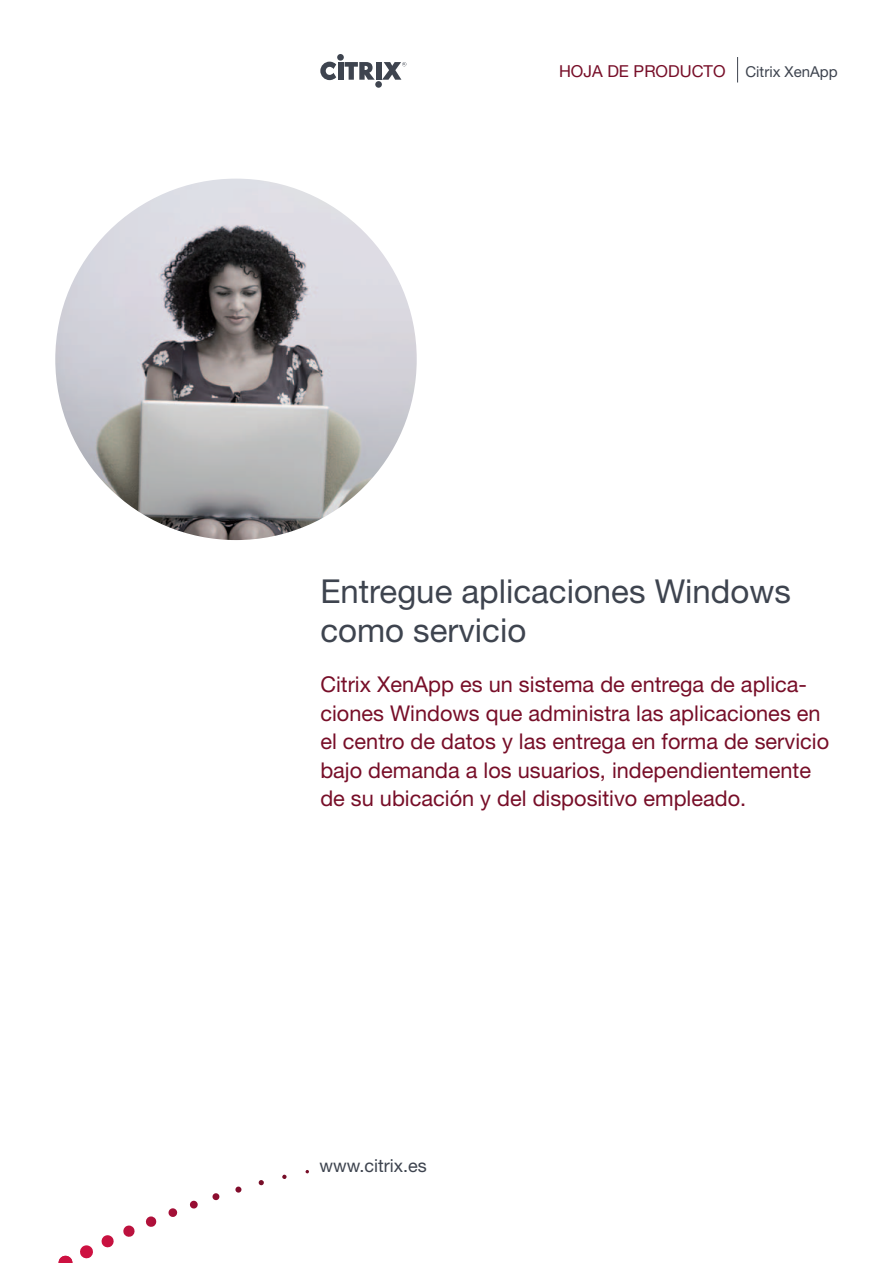
<style>
.page{position:relative;width:893px;height:1263px;background:#fff}
.page>*{position:absolute;margin:0;border:0;box-sizing:border-box;transform-origin:0 0}
.t1{font:33px/39px "Helvetica Neue";color:#3e444f}
.t2{font:21.75px/28.5px "Helvetica Neue";color:#770e28}
.t3{font:18px "Helvetica Neue";color:#3e444f}
.t4{font:16.5px "Helvetica Neue";color:#770e28}
.s1{font-size:15px;color:#3e444f}
</style>
<div class="page">
<img style="left:55px;top:179px;width:362px;height:361px;border-radius:181px">
<div style="left:376px;top:62px;width:5px;height:18px;background:#3e444f"></div>
<svg style="left:382px;top:62px;width:24px;height:18px"></svg>
<div style="left:338px;top:62px;width:5px;height:18px;background:#3e444f"></div>
<svg style="left:320px;top:62px;width:16px;height:18px"></svg>
<svg style="left:345px;top:62px;width:30px;height:18px"></svg>
<div style="left:337px;top:54px;width:7px;height:7px;background:#3e444f;border-radius:50%"></div>
<div style="left:375px;top:81px;width:7px;height:7px;background:#3e444f;border-radius:50%"></div>
<svg style="left:80px;top:1245px;width:13px;height:14px"></svg>
<svg style="left:101px;top:1235px;width:13px;height:13px"></svg>
<svg style="left:123px;top:1225px;width:12px;height:12px"></svg>
<svg style="left:145px;top:1216px;width:12px;height:11px"></svg>
<svg style="left:168px;top:1208px;width:10px;height:9px"></svg>
<svg style="left:190px;top:1201px;width:8px;height:8px"></svg>
<svg style="left:212px;top:1193px;width:8px;height:7px"></svg>
<svg style="left:235px;top:1186px;width:7px;height:7px"></svg>
<svg style="left:258px;top:1180px;width:6px;height:5px"></svg>
<svg style="left:282px;top:1175px;width:5px;height:4px"></svg>
<svg style="left:305px;top:1170px;width:4px;height:3px"></svg>
<svg style="left:58px;top:1256px;width:14px;height:7px"></svg>
<svg style="left:737px;top:57px;width:1px;height:26px"></svg>
<p class="t4" style="left:559px;top:61px;width:280px">Hoja de producto <span class="s1">Citrix XenApp</span></p>
<h1 class="t1" style="left:320px;top:572px;width:472px">Entregue aplicaciones Windows como servicio</h1>
<p class="t2" style="left:320px;top:670px;width:510px">Citrix XenApp es un sistema de entrega de aplica&shy;ciones Windows que administra las aplicaciones en el centro de datos y las entrega en forma de servicio bajo demanda a los usuarios, independientemente de su ubicación y del dispositivo empleado.</p>
<p class="t3" style="left:320px;top:1155px;width:109px">www.citrix.es</p>
</div>
